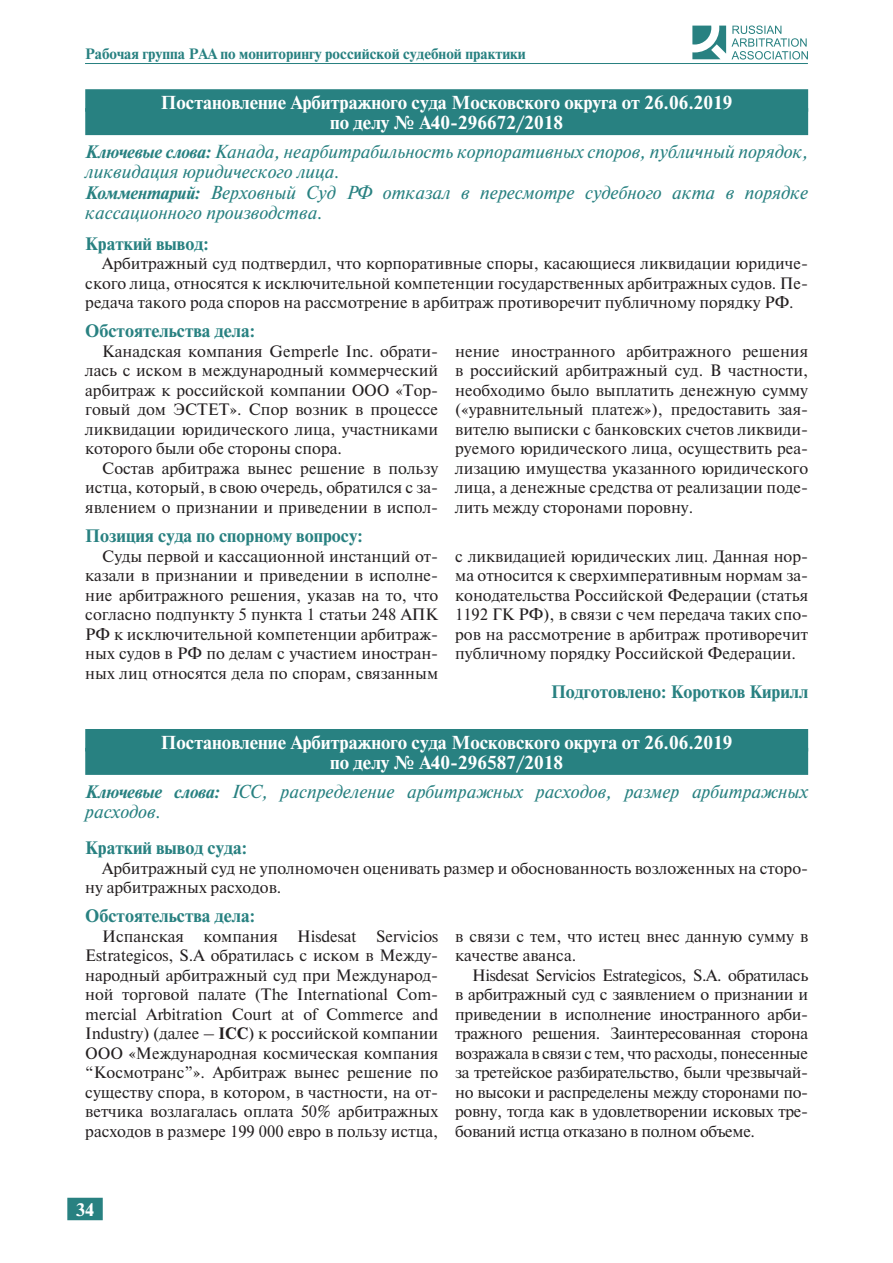
<style>
.page{position:relative;width:893px;height:1263px;background:#fff}
.page>*{position:absolute;margin:0;border:0;box-sizing:border-box;transform-origin:0 0}
.t1{font:italic 18.75px/20.2px "Newton C";color:#288181}
.t2{font:700 18.75px/20.7px "Newton C";color:#fff;text-align:center}
.t3{font:700 18px "Newton C";color:#288181}
.t4{font:700 18px "Newton C";color:#fff}
.t5{font:16.5px/19.5px "Newton C";color:#231f20;text-align:justify}
.t6{font:700 15px "Newton C";color:#288181}
.s1{font-weight:700;font-size:18px}
.s2{font-weight:700}
</style>
<div class="page">
<div style="left:67px;top:1198px;width:36px;height:22px;background:#288181"></div>
<hr style="left:85px;top:63px;width:723px;height:1px;background:#288181">
<svg style="left:692px;top:26px;width:116px;height:34px"></svg>
<div style="left:85px;top:89px;width:723px;height:23px;background:#288181"></div>
<div style="left:85px;top:108px;width:723px;height:27px;background:#288181"></div>
<div style="left:85px;top:729px;width:723px;height:22px;background:#288181"></div>
<div style="left:85px;top:748px;width:723px;height:27px;background:#288181"></div>
<p class="t6" style="left:85px;top:45px;width:442px">Рабочая группа РАА по мониторингу российской судебной практики</p>
<p class="t2" style="left:161px;top:92px;width:573px">Постановление Арбитражного суда Московского округа от 26.06.2019 по делу № А40-296672/2018</p>
<p class="t1" style="left:85px;top:142px;width:724px"><span class="s1">Ключевые слова:</span> Канада, неарбитрабильность корпоративных споров, публичный порядок, ликвидация юридического лица.<br><span class="s1">Комментарий:</span> Верховный Суд РФ отказал в пересмотре судебного акта в порядке кассационного производства.</p>
<p class="t3" style="left:85px;top:233px;width:125px">Краткий вывод:</p>
<p class="t5" style="left:85px;top:254px;width:724px;text-indent:17px">Арбитражный суд подтвердил, что корпоративные споры, касающиеся ликвидации юридиче&shy;ского лица, относятся к исключительной компетенции государственных арбитражных судов. Пе&shy;редача такого рода споров на рассмотрение в арбитраж противоречит публичному порядку РФ.</p>
<p class="t3" style="left:85px;top:321px;width:171px">Обстоятельства дела:</p>
<p class="t5" style="left:85px;top:341px;width:354px;text-indent:17px">Канадская компания Gemperle Inc. обрати&shy;лась с иском в международный коммерческий арбитраж к российской компании ООО «Тор&shy;говый дом ЭСТЕТ». Спор возник в процессе ликвидации юридического лица, участниками которого были обе стороны спора.</p>
<p class="t5" style="left:85px;top:458px;width:354px;text-indent:17px">Состав арбитража вынес решение в пользу истца, который, в свою очередь, обратился с за&shy;явлением о признании и приведении в испол-</p>
<p class="t5" style="left:455px;top:341px;width:354px">нение иностранного арбитражного решения в российский арбитражный суд. В частности, необходимо было выплатить денежную сумму («уравнительный платеж»), предоставить зая&shy;вителю выписки с банковских счетов ликвиди&shy;руемого юридического лица, осуществить реа&shy;лизацию имущества указанного юридического лица, а денежные средства от реализации поде&shy;лить между сторонами поровну.</p>
<p class="t3" style="left:85px;top:526px;width:279px">Позиция суда по спорному вопросу:</p>
<p class="t5" style="left:85px;top:546px;width:354px;text-indent:17px">Суды первой и кассационной инстанций от&shy;казали в признании и приведении в исполне&shy;ние арбитражного решения, указав на то, что согласно подпункту 5 пункта 1 статьи 248 АПК РФ к исключительной компетенции арбитраж&shy;ных судов в РФ по делам с участием иностран&shy;ных лиц относятся дела по спорам, связанным</p>
<p class="t5" style="left:455px;top:546px;width:354px">с ликвидацией юридических лиц. Данная нор&shy;ма относится к сверхимперативным нормам за&shy;конодательства Российской Федерации (статья 1192 ГК РФ), в связи с чем передача таких спо&shy;ров на рассмотрение в арбитраж противоречит публичному порядку Российской Федерации.</p>
<p class="t3" style="left:551px;top:682px;width:259px">Подготовлено: Коротков Кирилл</p>
<p class="t2" style="left:161px;top:732px;width:573px">Постановление Арбитражного суда Московского округа от 26.06.2019 по делу № А40-296587/2018</p>
<p class="t1" style="left:85px;top:781px;width:724px"><span class="s1">Ключевые слова:</span> ICC, распределение арбитражных расходов, размер арбитражных расходов.</p>
<p class="t3" style="left:85px;top:838px;width:163px">Краткий вывод суда:</p>
<p class="t5" style="left:85px;top:858px;width:724px;text-indent:17px">Арбитражный суд не уполномочен оценивать размер и обоснованность возложенных на сторо&shy;ну арбитражных расходов.</p>
<p class="t3" style="left:85px;top:906px;width:171px">Обстоятельства дела:</p>
<p class="t5" style="left:85px;top:926px;width:354px;text-indent:17px">Испанская компания Hisdesat Servicios Estrategicos, S.A обратилась с иском в Между&shy;народный арбитражный суд при Международ&shy;ной торговой палате (The International Com&shy;mercial Arbitration Court at of Commerce and Industry) (далее – <span class="s2">ICC</span>) к российской компании ООО «Международная космическая компания “Космотранс”». Арбитраж вынес решение по существу спора, в котором, в частности, на от&shy;ветчика возлагалась оплата 50% арбитражных расходов в размере 199 000 евро в пользу истца,</p>
<p class="t5" style="left:455px;top:926px;width:354px">в связи с тем, что истец внес данную сумму в качестве аванса.</p>
<p class="t5" style="left:455px;top:965px;width:354px;text-indent:17px">Hisdesat Servicios Estrategicos, S.A. обратилась в арбитражный суд с заявлением о признании и приведении в исполнение иностранного арби&shy;тражного решения. Заинтересованная сторона возражала в связи с тем, что расходы, понесенные за третейское разбирательство, были чрезвычай&shy;но высоки и распределены между сторонами по&shy;ровну, тогда как в удовлетворении исковых тре&shy;бований истца отказано в полном объеме.</p>
<p class="t4" style="left:76px;top:1200px;width:20px">34</p>
</div>
